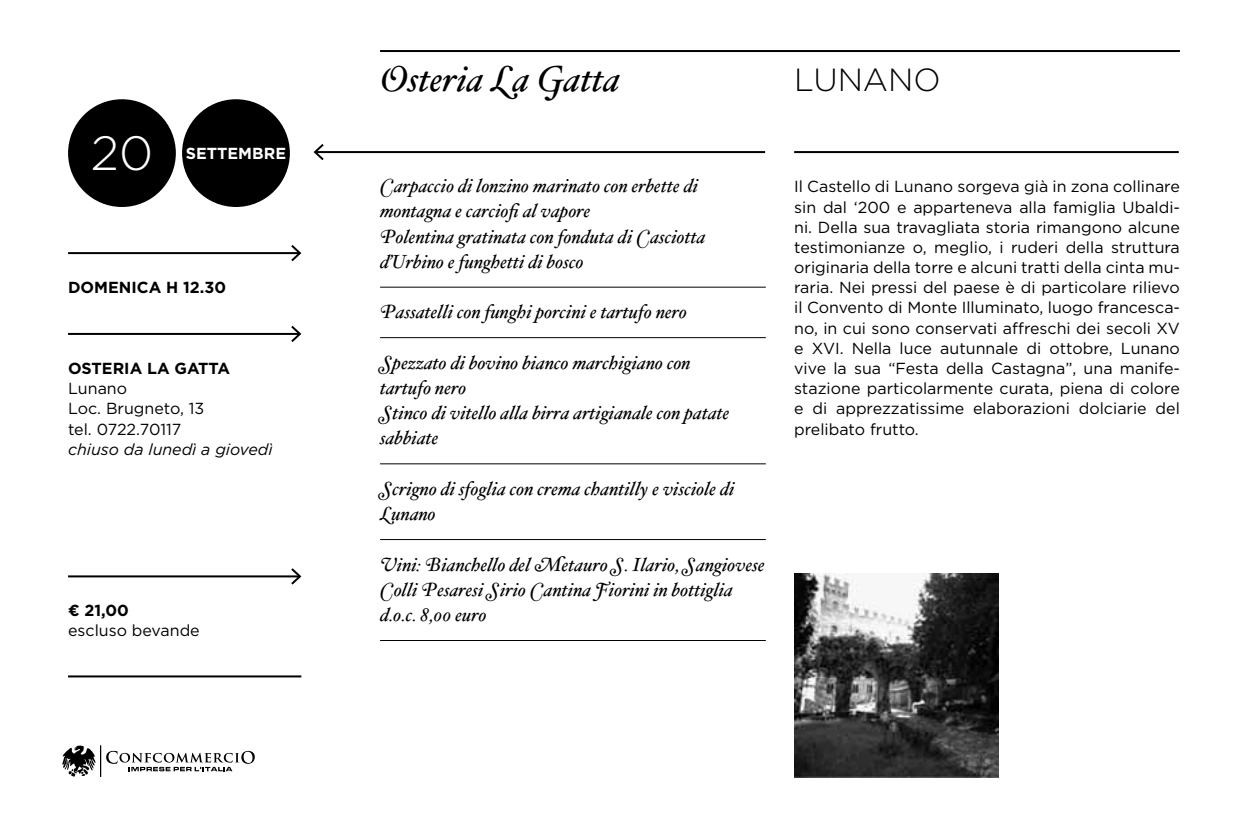
<style>
.page{position:relative;width:1248px;height:828px;background:#fff}
.page>*{position:absolute;margin:0;border:0;box-sizing:border-box;transform-origin:0 0}
.t1{font:300 48px "Gotham";color:#fff}
.t2{font:36px "Hoefler Text Regular Italic Swash";color:#000}
.t3{font:300 32px "Gotham";color:#000}
.t4{font:19px/25.2px "Hoefler Text Regular Italic Swash";color:#000}
.t5{font:16px/20.2px "Gotham";color:#000;text-align:justify}
.t6{font:700 16px "Gotham";color:#000}
.t7{font:italic 16px "Gotham";color:#000}
.t8{font:700 16px "Gotham";color:#fff}
</style>
<div class="page">
<svg style="left:62px;top:745px;width:193px;height:32px"></svg>
<hr style="left:380px;top:287px;width:385px;height:1px;background:#000">
<hr style="left:380px;top:337px;width:385px;height:1px;background:#000">
<hr style="left:380px;top:463px;width:385px;height:1px;background:#000">
<hr style="left:380px;top:539px;width:385px;height:1px;background:#000">
<hr style="left:380px;top:640px;width:385px;height:1px;background:#000">
<hr style="left:315px;top:151px;width:450px;height:2px;background:#000">
<svg style="left:313px;top:144px;width:13px;height:17px"></svg>
<hr style="left:794px;top:151px;width:384px;height:2px;background:#000">
<hr style="left:68px;top:252px;width:232px;height:2px;background:#000">
<svg style="left:289px;top:245px;width:13px;height:17px"></svg>
<hr style="left:68px;top:575px;width:232px;height:2px;background:#000">
<svg style="left:289px;top:568px;width:13px;height:17px"></svg>
<hr style="left:68px;top:333px;width:232px;height:2px;background:#000">
<svg style="left:289px;top:325px;width:13px;height:17px"></svg>
<hr style="left:68px;top:675px;width:233px;height:2px;background:#000">
<div style="left:182px;top:99px;width:108px;height:108px;background:#000;border-radius:50%"></div>
<div style="left:68px;top:99px;width:108px;height:108px;background:#000;border-radius:50%"></div>
<hr style="left:380px;top:50px;width:799px;height:2px;background:#000">
<img style="left:794px;top:573px;width:204px;height:204px">
<h1 class="t1" style="left:91px;top:123px;width:64px">20</h1>
<p class="t8" style="left:186px;top:143px;width:12px">SETTEMBRE</p>
<p class="t6" style="left:68px;top:278px;width:159px">DOMENICA H 12.30</p>
<p class="t6" style="left:68px;top:358px;width:164px">OSTERIA LA GATTA</p>
<p class="t5" style="left:68px;top:378px;width:138px;text-align:left">Lunano<br>Loc. Brugneto, 13 tel. 0722.70117</p>
<p class="t7" style="left:68px;top:439px;width:206px">chiuso da lunedì a giovedì</p>
<p class="t6" style="left:68px;top:601px;width:62px">€ 21,00</p>
<p class="t5" style="left:68px;top:620px;width:133px">escluso bevande</p>
<h2 class="t2" style="left:380px;top:58px;width:241px">Osteria La Gatta</h2>
<h3 class="t3" style="left:794px;top:60px;width:148px">LUNANO</h3>
<p class="t4" style="left:380px;top:175px;width:327px">Carpaccio di lonzino marinato con erbette di montagna e carciofi al vapore<br>Polentina gratinata con fonduta di Casciotta d’Urbino e funghetti di bosco</p>
<p class="t4" style="left:380px;top:301px;width:308px">Passatelli con funghi porcini e tartufo nero</p>
<p class="t4" style="left:380px;top:352px;width:351px">Spezzato di bovino bianco marchigiano con tartufo nero<br>Stinco di vitello alla birra artigianale con patate sabbiate</p>
<p class="t4" style="left:380px;top:478px;width:356px">Scrigno di sfoglia con crema chantilly e visciole di<br>Lunano</p>
<p class="t4" style="left:380px;top:554px;width:386px">Vini: Bianchello del Metauro S. Ilario, Sangiovese<br>Colli Pesaresi Sirio Cantina Fiorini in bottiglia d.o.c. 8,00 euro</p>
<p class="t5" style="left:794px;top:176px;width:387px">Il Castello di Lunano sorgeva già in zona collinare sin dal ‘200 e apparteneva alla famiglia Ubaldi&shy;ni. Della sua travagliata storia rimangono alcune testimonianze o, meglio, i ruderi della struttura originaria della torre e alcuni tratti della cinta mu&shy;raria. Nei pressi del paese è di particolare rilievo il Convento di Monte Illuminato, luogo francesca&shy;no, in cui sono conservati affreschi dei secoli XV e XVI. Nella luce autunnale di ottobre, Lunano vive la sua “Festa della Castagna”, una manife&shy;stazione particolarmente curata, piena di colore e di apprezzatissime elaborazioni dolciarie del prelibato frutto.</p>
</div>
